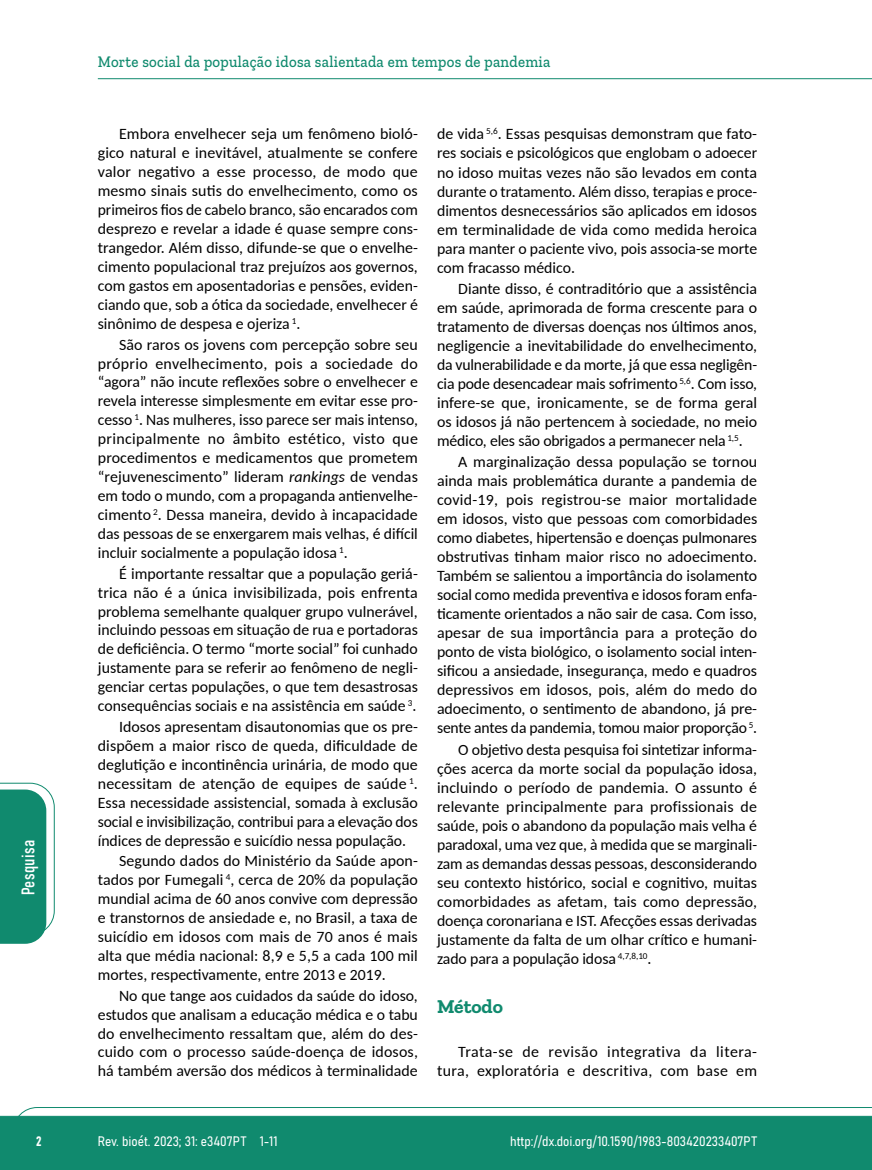
<style>
.page{position:relative;width:872px;height:1170px;background:#fff}
.page>*{position:absolute;margin:0;border:0;box-sizing:border-box;transform-origin:0 0}
.t1{font:700 19.5px "Zilla Slab";color:#108a6e}
.t2{font:18px "Bahnschrift";letter-spacing:.02em;color:#fff}
.t3{font:500 16.5px "Zilla Slab";letter-spacing:.02em;color:#108a6e;scale:.9 1}
.t4{font:15.75px/18.9px "Carlito";color:#000;text-align:justify}
.t5{font:15.75px/19px "Carlito";letter-spacing:.025em;color:#000;text-align:right}
.t6{font:13.5px "Bahnschrift";color:#fff}
.s1{font-style:italic}
</style>
<div class="page">
<svg style="left:12px;top:1107px;width:860px;height:62px;background:#2e9880"></svg>
<hr style="left:98px;top:78px;width:774px;height:1px;background:#108a6e">
<svg style="left:0;top:782px;width:55px;height:161px"></svg>
<p class="t2" style="left:15px;top:895px;width:57px;rotate:-90deg">Pesquisa</p>
<p class="t3" style="left:98px;top:53px;width:504px">Morte social da população idosa salientada em tempos de pandemia</p>
<p class="t4" style="left:98px;top:124px;width:321px;text-indent:21px">Embora envelhecer seja um fenômeno bioló&shy;gico natural e inevitável, atualmente se confere valor negativo a esse processo, de modo que mesmo sinais sutis do envelhecimento, como os primeiros fios de cabelo branco, são encarados com desprezo e revelar a idade é quase sempre cons&shy;trangedor. Além disso, difunde-se que o envelhe&shy;cimento populacional traz prejuízos aos governos, com gastos em aposentadorias e pensões, eviden&shy;ciando que, sob a ótica da sociedade, envelhecer é sinônimo de despesa e ojeriza <sup>1</sup>.</p>
<p class="t4" style="left:98px;top:334px;width:321px;text-indent:21px">São raros os jovens com percepção sobre seu próprio envelhecimento, pois a sociedade do “agora” não incute reflexões sobre o envelhecer e revela interesse simplesmente em evitar esse pro&shy;cesso <sup>1</sup>. Nas mulheres, isso parece ser mais intenso, principalmente no âmbito estético, visto que procedimentos e medicamentos que prometem “rejuvenescimento” lideram <span class="s1">rankings</span> de vendas em todo o mundo, com a propaganda antienvelhe&shy;cimento <sup>2</sup>. Dessa maneira, devido à incapacidade das pessoas de se enxergarem mais velhas, é difícil incluir socialmente a população idosa <sup>1</sup>.</p>
<p class="t4" style="left:98px;top:563px;width:322px;text-indent:21px">É importante ressaltar que a população geriá&shy;trica não é a única invisibilizada, pois enfrenta problema semelhante qualquer grupo vulnerável, incluindo pessoas em situação de rua e portadoras de deficiência. O termo “morte social” foi cunhado justamente para se referir ao fenômeno de negli&shy;genciar certas populações, o que tem desastrosas consequências sociais e na assistência em saúde <sup>3</sup>.</p>
<p class="t4" style="left:98px;top:716px;width:321px;text-indent:21px">Idosos apresentam disautonomias que os pre&shy;dispõem a maior risco de queda, dificuldade de deglutição e incontinência urinária, de modo que necessitam de atenção de equipes de saúde <sup>1</sup>.<br>Essa necessidade assistencial, somada à exclusão social e invisibilização, contribui para a elevação dos índices de depressão e suicídio nessa população.</p>
<p class="t4" style="left:98px;top:850px;width:321px;text-indent:21px">Segundo dados do Ministério da Saúde apon&shy;tados por Fumegali <sup>4</sup>, cerca de 20% da população mundial acima de 60 anos convive com depressão e transtornos de ansiedade e, no Brasil, a taxa de suicídio em idosos com mais de 70 anos é mais alta que média nacional: 8,9 e 5,5 a cada 100 mil mortes, respectivamente, entre 2013 e 2019.</p>
<p class="t4" style="left:98px;top:985px;width:322px;text-indent:21px">No que tange aos cuidados da saúde do idoso, estudos que analisam a educação médica e o tabu do envelhecimento ressaltam que, além do des&shy;cuido com o processo saúde-doença de idosos, há também aversão dos médicos à terminalidade</p>
<p class="t4" style="left:437px;top:124px;width:322px">de vida <sup>5,6</sup>. Essas pesquisas demonstram que fato&shy;res sociais e psicológicos que englobam o adoecer no idoso muitas vezes não são levados em conta durante o tratamento. Além disso, terapias e proce&shy;dimentos desnecessários são aplicados em idosos em terminalidade de vida como medida heroica para manter o paciente vivo, pois associa-se morte com fracasso médico.</p>
<p class="t4" style="left:437px;top:278px;width:321px;text-indent:21px">Diante disso, é contraditório que a assistência em saúde, aprimorada de forma crescente para o tratamento de diversas doenças nos últimos anos, negligencie a inevitabilidade do envelhecimento, da vulnerabilidade e da morte, já que essa negligên&shy;cia pode desencadear mais sofrimento <sup>5,6</sup>. Com isso, infere-se que, ironicamente, se de forma geral os idosos já não pertencem à sociedade, no meio médico, eles são obrigados a permanecer nela <sup>1,5</sup>.</p>
<p class="t4" style="left:437px;top:451px;width:322px;text-indent:21px">A marginalização dessa população se tornou ainda mais problemática durante a pandemia de covid-19, pois registrou-se maior mortalidade em idosos, visto que pessoas com comorbidades como diabetes, hipertensão e doenças pulmonares obstrutivas tinham maior risco no adoecimento.<br>Também se salientou a importância do isolamento social como medida preventiva e idosos foram enfa&shy;ticamente orientados a não sair de casa. Com isso, apesar de sua importância para a proteção do ponto de vista biológico, o isolamento social inten&shy;sificou a ansiedade, insegurança, medo e quadros depressivos em idosos, pois, além do medo do adoecimento, o sentimento de abandono, já pre&shy;sente antes da pandemia, tomou maior proporção <sup>5</sup>.</p>
<p class="t4" style="left:437px;top:739px;width:322px;text-indent:21px">O objetivo desta pesquisa foi sintetizar informa&shy;ções acerca da morte social da população idosa, incluindo o período de pandemia. O assunto é relevante principalmente para profissionais de saúde, pois o abandono da população mais velha é paradoxal, uma vez que, à medida que se marginali&shy;zam as demandas dessas pessoas, desconsiderando seu contexto histórico, social e cognitivo, muitas comorbidades as afetam, tais como depressão, doença coronariana e IST. Afecções essas derivadas justamente da falta de um olhar crítico e humani&shy;zado para a população idosa <sup>4,7,8,10</sup>.</p>
<p class="t1" style="left:437px;top:995px;width:67px">Método</p>
<p class="t5" style="left:437px;top:1041px;width:321px">Trata-se de revisão integrativa da litera&shy;tura, exploratória e descritiva, com base em</p>
<p class="t6" style="left:36px;top:1130px;width:7px">2</p>
<p class="t6" style="left:98px;top:1131px;width:181px">Rev. bioét. 2023; 31: e3407PT 1-11</p>
<p class="t6" style="left:510px;top:1131px;width:248px">http://dx.doi.org/10.1590/1983-803420233407PT</p>
</div>
